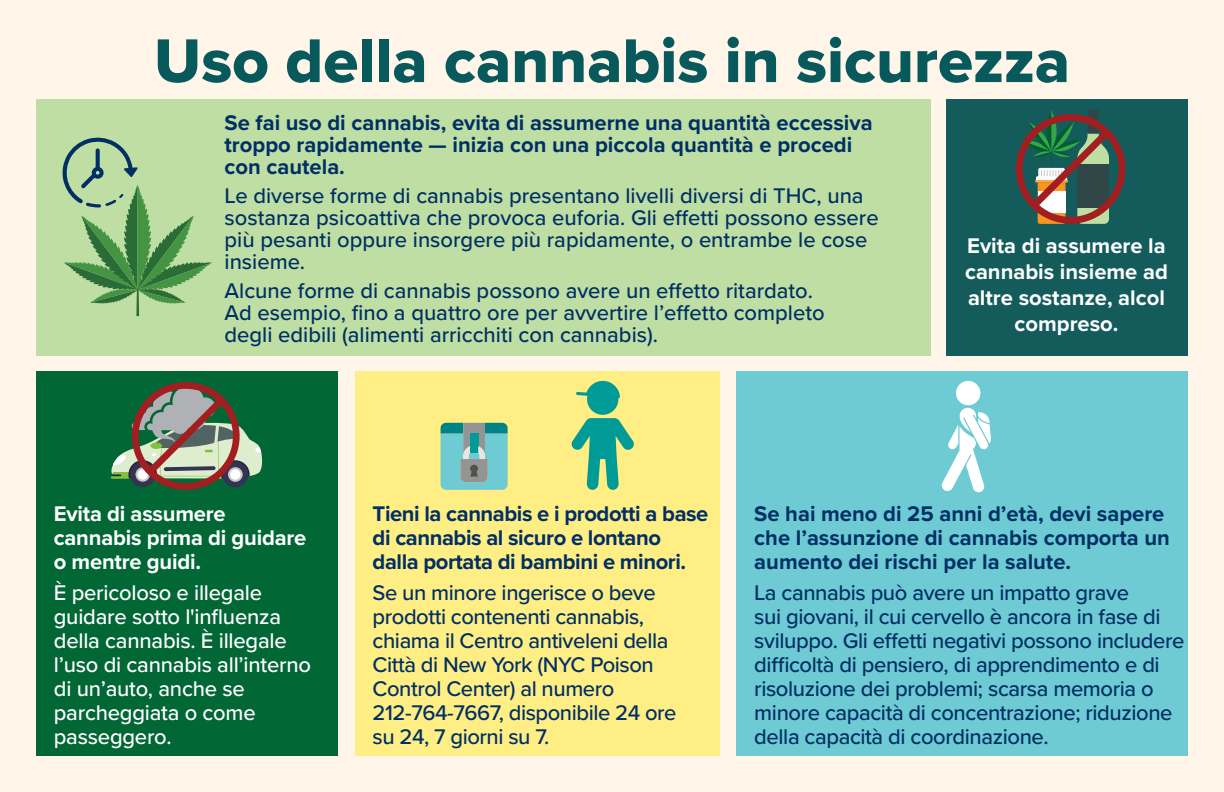
<style>
.page{position:relative;width:1224px;height:792px;background:#fff5e9}
.page>*{position:absolute;margin:0;border:0;box-sizing:border-box;transform-origin:0 0}
.t1{font:64px "Proxima Nova Extrabld";color:#07595c}
.t2{font:500 22px/24px "Proxima Nova";letter-spacing:-.02em;color:#002f64}
.t3{font:500 22px/22px "Proxima Nova";color:#002f64}
.t4{font:700 22px/22px "Proxima Nova";color:#002f64}
.t5{font:500 22px/24px "Proxima Nova";letter-spacing:-.01em;color:#fff}
.t6{font:700 22px/26px "Proxima Nova";color:#fff;text-align:center}
.t7{font:700 22px/24px "Proxima Nova";letter-spacing:-.02em;color:#002f64}
</style>
<div class="page">
<div style="left:36px;top:99px;width:894px;height:257px;background:#bedea3"></div>
<div style="left:36px;top:372px;width:302px;height:384px;background:#006735"></div>
<div style="left:355px;top:372px;width:365px;height:384px;background:#ffee84"></div>
<div style="left:736px;top:372px;width:452px;height:384px;background:#6ecbd4"></div>
<div style="left:946px;top:99px;width:241px;height:257px;background:#145b5c"></div>
<hr style="left:136px;top:288px;width:3px;height:28px;background:#296c36">
<svg style="left:62px;top:137px;width:149px;height:167px"></svg>
<div style="left:223px;top:462px;width:25px;height:25px;background:#343351;border-radius:50%"></div>
<svg style="left:228px;top:467px;width:15px;height:15px"></svg>
<div style="left:130px;top:462px;width:25px;height:25px;background:#343351;border-radius:50%"></div>
<svg style="left:136px;top:467px;width:14px;height:15px"></svg>
<div style="left:132px;top:382px;width:108px;height:108px;border:7px solid #a21e21;border-radius:50%"></div>
<svg style="left:110px;top:386px;width:153px;height:94px"></svg>
<svg style="left:441px;top:423px;width:67px;height:67px;background:#6cb5b8"></svg>
<svg style="left:571px;top:418px;width:63px;height:72px"></svg>
<div style="left:587px;top:384px;width:31px;height:31px;background:#009a97;border-radius:50%"></div>
<svg style="left:576px;top:380px;width:44px;height:18px"></svg>
<div style="left:956px;top:381px;width:24px;height:24px;background:#fff;border-radius:50%"></div>
<svg style="left:941px;top:408px;width:50px;height:85px"></svg>
<div style="left:1016px;top:114px;width:109px;height:110px;border:7px solid #a21e21;border-radius:50%"></div>
<svg style="left:1022px;top:110px;width:95px;height:114px"></svg>
<h1 class="t1" style="left:154px;top:13px;width:918px">Uso della cannabis in sicurezza</h1>
<p class="t4" style="left:225px;top:111px;width:650px">Se fai uso di cannabis, evita di assumerne una quantità eccessiva troppo rapidamente — inizia con una piccola quantità e procedi con cautela.</p>
<p class="t3" style="left:225px;top:184px;width:656px">Le diverse forme di cannabis presentano livelli diversi di THC, una sostanza psicoattiva che provoca euforia. Gli effetti possono essere più pesanti oppure insorgere più rapidamente, o entrambe le cose insieme.</p>
<p class="t3" style="left:225px;top:279px;width:602px">Alcune forme di cannabis possono avere un effetto ritardato.<br>Ad esempio, fino a quattro ore per avvertire l’effetto completo degli edibili (alimenti arricchiti con cannabis).</p>
<p class="t6" style="left:965px;top:233px;width:204px">Evita di assumere la cannabis insieme ad altre sostanze, alcol compreso.</p>
<p class="t6" style="left:54px;top:501px;width:254px;line-height:24px;text-align:left">Evita di assumere cannabis prima di guidare o mentre guidi.</p>
<p class="t5" style="left:54px;top:580px;width:259px">È pericoloso e illegale guidare sotto l'influenza della cannabis. È illegale l’uso di cannabis all’interno di un’auto, anche se parcheggiata o come passeggero.</p>
<p class="t7" style="left:373px;top:501px;width:337px">Tieni la cannabis e i prodotti a base di cannabis al sicuro e lontano dalla portata di bambini e minori.</p>
<p class="t2" style="left:373px;top:580px;width:305px">Se un minore ingerisce o beve prodotti contenenti cannabis, chiama il Centro antiveleni della<br>Città di New York (NYC Poison<br>Control Center) al numero<br>212-764-7667, disponibile 24 ore su 24, 7 giorni su 7.</p>
<p class="t4" style="left:754px;top:501px;width:417px;line-height:24px">Se hai meno di 25 anni d’età, devi sapere che l’assunzione di cannabis comporta un aumento dei rischi per la salute.</p>
<p class="t2" style="left:754px;top:580px;width:432px">La cannabis può avere un impatto grave<br>sui giovani, il cui cervello è ancora in fase di sviluppo. Gli effetti negativi possono includere difficoltà di pensiero, di apprendimento e di risoluzione dei problemi; scarsa memoria o minore capacità di concentrazione; riduzione della capacità di coordinazione.</p>
</div>
